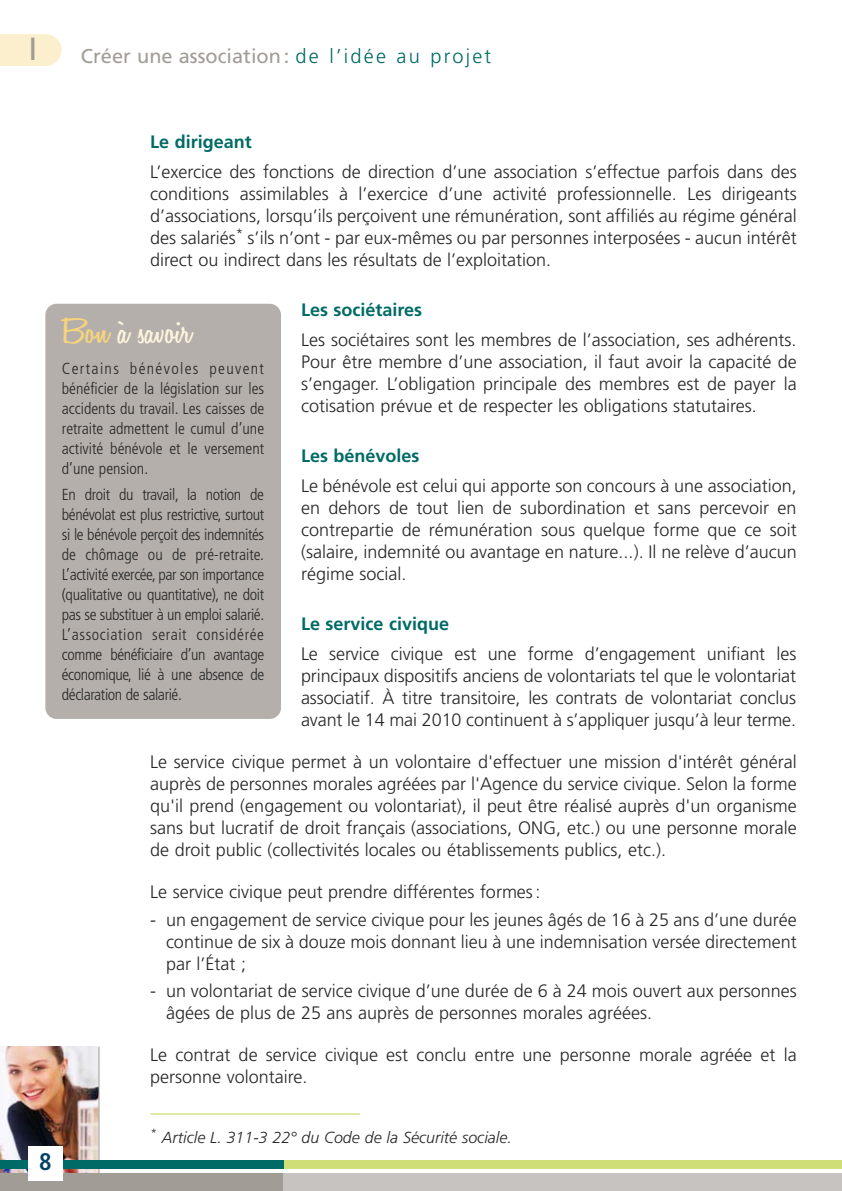
<style>
.page{position:relative;width:842px;height:1191px;background:#fff}
.page>*{position:absolute;margin:0;border:0;box-sizing:border-box;transform-origin:0 0}
.t1{font:600 36px "Honey Script";color:#fdf4de;scale:1.3 1}
.t2{font:32px "Frutiger";color:#a19c95}
.t3{font:700 condensed 24px "Frutiger";color:#004265}
.t4{font:20px "Frutiger";color:#a19c95}
.t5{font:300 18px/22px "Frutiger";color:#272627;text-align:justify}
.t6{font:700 18px "Frutiger";color:#006b66}
.t7{font:300 condensed 16px/20px "Frutiger";letter-spacing:-.01em;color:#272627;text-align:justify}
.t8{font:italic 300 16px "Frutiger";color:#272627}
.s1{font-weight:300;color:#006b66}
.s2{color:#f6d47c}
</style>
<div class="page">
<svg style="left:0;top:34px;width:62px;height:32px;background:#fbf0d1"></svg>
<hr style="left:150px;top:1113px;width:210px;height:1px;background:#c3d752">
<img style="left:0;top:1046px;width:98px;height:128px">
<div style="left:0;top:1174px;width:283px;height:17px;background:#a19c95"></div>
<div style="left:283px;top:1174px;width:559px;height:17px;background:#c7c3c0"></div>
<div style="left:283px;top:1159px;width:559px;height:9px;background:#cfdf75"></div>
<hr style="left:98px;top:1046px;width:1px;height:128px;background:#a19c95">
<div style="left:0;top:1159px;width:283px;height:9px;background:#006b66"></div>
<div style="left:28px;top:1146px;width:34px;height:34px;background:#fff"></div>
<div style="left:45px;top:304px;width:236px;height:415px;background:#b4afaa;border-radius:11px"></div>
<h2 class="t2" style="left:28px;top:36px;width:10px">I</h2>
<p class="t4" style="left:81px;top:48px;width:412px">Créer une association : <span class="s1">de l’idée au projet</span></p>
<p class="t6" style="left:150px;top:134px;width:103px">Le dirigeant</p>
<p class="t5" style="left:150px;top:162px;width:648px">L’exercice des fonctions de direction d’une association s’effectue parfois dans des conditions assimilables à l’exercice d’une activité professionnelle. Les dirigeants d’associations, lorsqu’ils perçoivent une rémunération, sont affiliés au régime général des salariés<sup>*</sup> s’ils n’ont - par eux-mêmes ou par personnes interposées - aucun intérêt direct ou indirect dans les résultats de l’exploitation.</p>
<p class="t6" style="left:301px;top:302px;width:123px">Les sociétaires</p>
<p class="t5" style="left:301px;top:330px;width:497px">Les sociétaires sont les membres de l’association, ses adhérents.<br>Pour être membre d’une association, il faut avoir la capacité de s’engager. L’obligation principale des membres est de payer la cotisation prévue et de respecter les obligations statutaires.</p>
<p class="t6" style="left:301px;top:448px;width:120px">Les bénévoles</p>
<p class="t5" style="left:301px;top:476px;width:497px">Le bénévole est celui qui apporte son concours à une association, en dehors de tout lien de subordination et sans percevoir en contrepartie de rémunération sous quelque forme que ce soit (salaire, indemnité ou avantage en nature...). Il ne relève d’aucun régime social.</p>
<p class="t6" style="left:301px;top:616px;width:150px">Le service civique</p>
<p class="t5" style="left:301px;top:644px;width:497px">Le service civique est une forme d’engagement unifiant les principaux dispositifs anciens de volontariats tel que le volontariat associatif. À titre transitoire, les contrats de volontariat conclus avant le 14 mai 2010 continuent à s’appliquer jusqu’à leur terme.</p>
<p class="t5" style="left:150px;top:752px;width:648px">Le service civique permet à un volontaire d'effectuer une mission d'intérêt général auprès de personnes morales agréées par l'Agence du service civique. Selon la forme qu'il prend (engagement ou volontariat), il peut être réalisé auprès d'un organisme sans but lucratif de droit français (associations, ONG, etc.) ou une personne morale de droit public (collectivités locales ou établissements publics, etc.).</p>
<p class="t5" style="left:150px;top:882px;width:392px">Le service civique peut prendre différentes formes :</p>
<p class="t5" style="left:166px;top:910px;width:632px;text-indent:-16px">- un engagement de service civique pour les jeunes âgés de 16 à 25 ans d’une durée continue de six à douze mois donnant lieu à une indemnisation versée directement par l’État ;</p>
<p class="t5" style="left:166px;top:981px;width:632px;text-indent:-16px">- un volontariat de service civique d’une durée de 6 à 24 mois ouvert aux personnes âgées de plus de 25 ans auprès de personnes morales agréées.</p>
<p class="t5" style="left:150px;top:1045px;width:648px">Le contrat de service civique est conclu entre une personne morale agréée et la personne volontaire.</p>
<h1 class="t1" style="left:62px;top:309px;width:101px"><span class="s2">Bon</span> à savoir</h1>
<p class="t7" style="left:62px;top:360px;width:204px">Certains bénévoles peuvent bénéficier de la législation sur les accidents du travail. Les caisses de retraite admettent le cumul d’une activité bénévole et le versement d’une pension.</p>
<p class="t7" style="left:62px;top:485px;width:204px">En droit du travail, la notion de bénévolat est plus restrictive, surtout si le bénévole perçoit des indemnités de chômage ou de pré-retraite.<br>L’activité exercée, par son importance (qualitative ou quantitative), ne doit pas se substituer à un emploi salarié.<br>L’association serait considérée comme bénéficiaire d’un avantage économique, lié à une absence de déclaration de salarié.</p>
<h3 class="t3" style="left:39px;top:1152px;width:14px">8</h3>
<p class="t8" style="left:150px;top:1130px;width:363px"><sup>*</sup> Article L. 311-3 22° du Code de la Sécurité sociale.</p>
</div>
